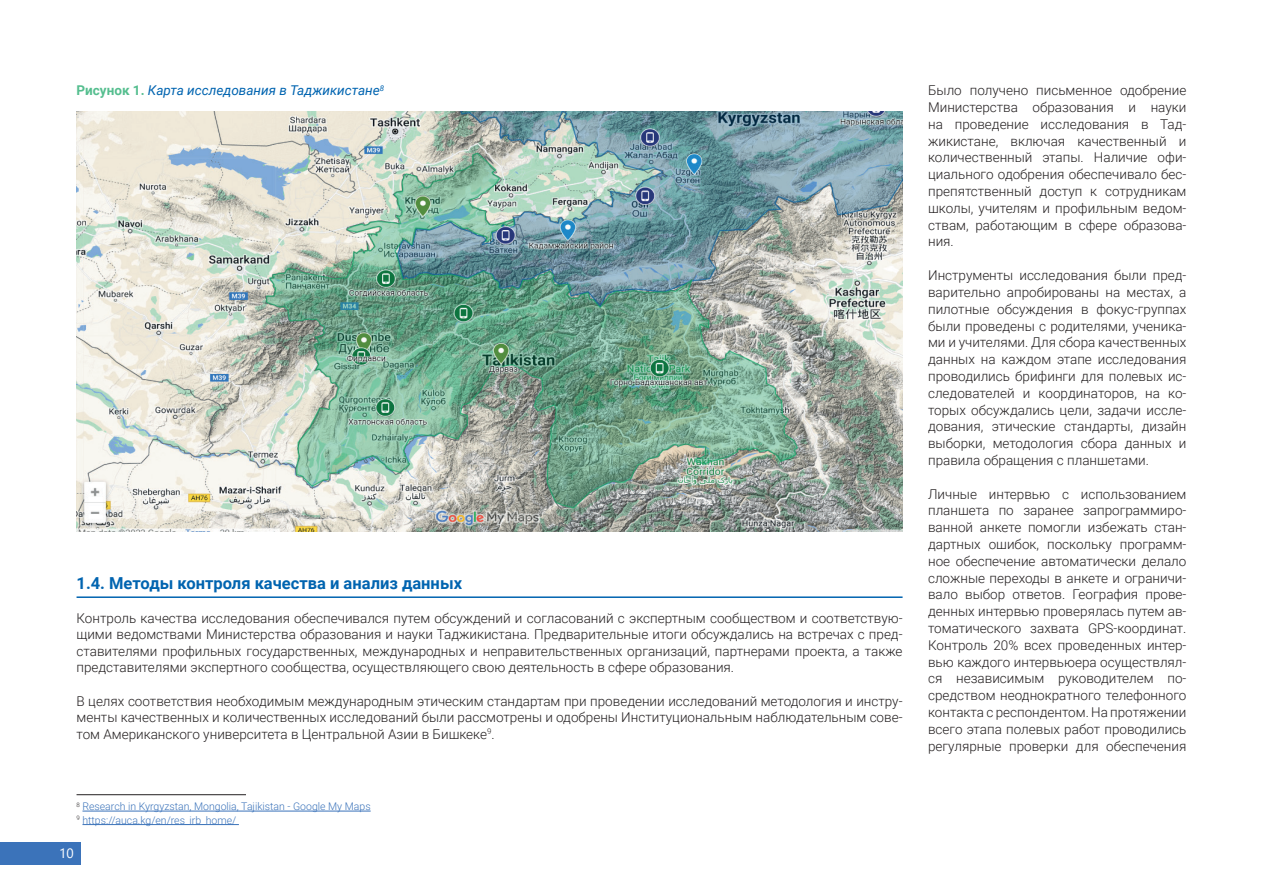
<style>
.page{position:relative;width:1263px;height:893px;background:#fff}
.page>*{position:absolute;margin:0;border:0;box-sizing:border-box;transform-origin:0 0}
.t1{font:700 16.5px "Roboto";color:#0164b0}
.t2{font:300 13.5px/16.8px "Roboto";color:#231f20;text-align:justify}
.t3{font:italic 13.5px "Roboto";color:#0164b0}
.t4{font:13.5px "Segoe UI";color:#fff}
.t5{font:300 10.5px/13.5px "Roboto";color:#3b73ba}
.s1{font-weight:700;font-style:normal;color:#55be8f}
</style>
<div class="page">
<div style="left:0;top:842px;width:80px;height:22px;background:#3b73ba"></div>
<hr style="left:77px;top:596px;width:825px;height:2px;background:#0164b0">
<img style="left:77px;top:112px;width:825px;height:420px">
<hr style="left:82px;top:811px;width:289px;height:1px;background:#3b73ba">
<hr style="left:82px;top:824px;width:157px;height:1px;background:#3b73ba">
<hr style="left:77px;top:794px;width:169px;height:1px;background:#231f20">
<p class="t3" style="left:77px;top:81px;width:309px"><span class="s1">Рисунок 1.</span> Карта исследования в Таджикистане<sup>8</sup></p>
<p class="t1" style="left:77px;top:572px;width:387px">1.4. Методы контроля качества и анализ данных</p>
<p class="t2" style="left:77px;top:609px;width:827px">Контроль качества исследования обеспечивался путем обсуждений и согласований с экспертным сообществом и соответствую&shy;щими ведомствами Министерства образования и науки Таджикистана. Предварительные итоги обсуждались на встречах с пред&shy;ставителями профильных государственных, международных и неправительственных организаций, партнерами проекта, а также представителями экспертного сообщества, осуществляющего свою деятельность в сфере образования.</p>
<p class="t2" style="left:77px;top:692px;width:827px">В целях соответствия необходимым международным этическим стандартам при проведении исследований методология и инстру&shy;менты качественных и количественных исследований были рассмотрены и одобрены Институциональным наблюдательным сове&shy;том Американского университета в Центральной Азии в Бишкеке<sup>9</sup>.</p>
<p class="t5" style="left:77px;top:799px;width:296px"><sup>8</sup> Research in Kyrgyzstan, Mongolia, Tajikistan - Google My Maps<br><sup>9</sup> https://auca.kg/en/res_irb_home/</p>
<p class="t4" style="left:59px;top:840px;width:16px">10</p>
<p class="t2" style="left:928px;top:81px;width:260px">Было получено письменное одобрение Министерства образования и науки на проведение исследования в Тад&shy;жикистане, включая качественный и количественный этапы. Наличие офи&shy;циального одобрения обеспечивало бес&shy;препятственный доступ к сотрудникам школы, учителям и профильным ведом&shy;ствам, работающим в сфере образова&shy;ния.</p>
<p class="t2" style="left:928px;top:266px;width:260px">Инструменты исследования были пред&shy;варительно апробированы на местах, а пилотные обсуждения в фокус-группах были проведены с родителями, ученика&shy;ми и учителями. Для сбора качественных данных на каждом этапе исследования проводились брифинги для полевых ис&shy;следователей и координаторов, на ко&shy;торых обсуждались цели, задачи иссле&shy;дования, этические стандарты, дизайн выборки, методология сбора данных и правила обращения с планшетами.</p>
<p class="t2" style="left:928px;top:485px;width:260px">Личные интервью с использованием планшета по заранее запрограммиро&shy;ванной анкете помогли избежать стан&shy;дартных ошибок, поскольку программ&shy;ное обеспечение автоматически делало сложные переходы в анкете и ограничи&shy;вало выбор ответов. География прове&shy;денных интервью проверялась путем ав&shy;томатического захвата GPS-координат.<br>Контроль 20% всех проведенных интер&shy;вью каждого интервьюера осуществлял&shy;ся независимым руководителем по&shy;средством неоднократного телефонного контакта с респондентом. На протяжении всего этапа полевых работ проводились регулярные проверки для обеспечения</p>
</div>
